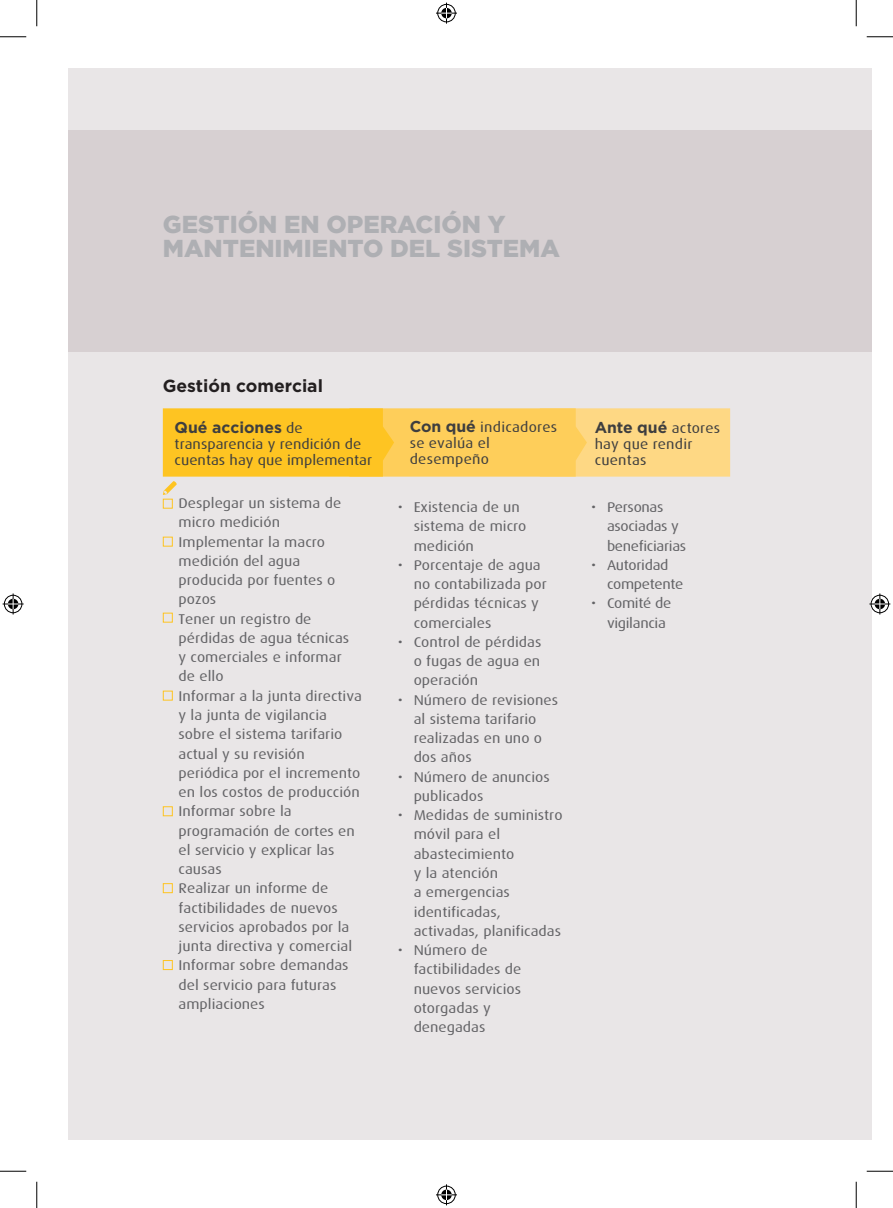
<style>
.page{position:relative;width:893px;height:1208px;background:#fff}
.page>*{position:absolute;margin:0;border:0;box-sizing:border-box;transform-origin:0 0}
.t1{font:900 24.5px/24.5px "Gotham";color:#aeafb3}
.t2{font:700 17.5px "Gotham";color:#231f20}
.t3{font:700 15.75px "Gotham";color:#3e3e3f}
.t4{font:14.17px/19.2px "Dax";color:#636366;scale:1.11 1}
.t5{font:14.17px/15.8px "Dax";color:#3e3e3f;scale:1.11 1}
.t6{font:14.17px/19.2px "Dax";letter-spacing:-.02em;color:#636366;scale:1.11 1}
.s1{font-family:"Dax";font-weight:400;font-size:14.17px}
.s2{font-family:"Gotham";font-weight:700;font-size:15.75px}
</style>
<div class="page">
<div style="left:68px;top:68px;width:804px;height:1071px;background:#e9e6e7"></div>
<div style="left:163px;top:499px;width:10px;height:9px;background:#e9e6e7;border:1px solid #fec422"></div>
<div style="left:68px;top:130px;width:804px;height:222px;background:#d7d0d2"></div>
<div style="left:163px;top:690px;width:10px;height:10px;background:#e9e6e7;border:1px solid #fec422"></div>
<div style="left:163px;top:536px;width:10px;height:10px;background:#e9e6e7;border:1px solid #fec422"></div>
<div style="left:163px;top:612px;width:10px;height:10px;background:#e9e6e7;border:1px solid #fec422"></div>
<div style="left:163px;top:806px;width:10px;height:10px;background:#e9e6e7;border:1px solid #fec422"></div>
<div style="left:163px;top:960px;width:10px;height:10px;background:#e9e6e7;border:1px solid #fec422"></div>
<div style="left:163px;top:883px;width:10px;height:10px;background:#e9e6e7;border:1px solid #fec422"></div>
<svg style="left:163px;top:408px;width:567px;height:87px"></svg>
<svg style="left:0;top:36px;width:26px;height:1px"></svg>
<svg style="left:866px;top:36px;width:26px;height:1px"></svg>
<svg style="left:0;top:1170px;width:26px;height:1px"></svg>
<svg style="left:866px;top:1170px;width:26px;height:1px"></svg>
<svg style="left:36px;top:0;width:1px;height:26px"></svg>
<svg style="left:36px;top:1181px;width:1px;height:27px"></svg>
<svg style="left:855px;top:0;width:1px;height:26px"></svg>
<svg style="left:855px;top:1181px;width:1px;height:27px"></svg>
<svg style="left:436px;top:3px;width:21px;height:21px"></svg>
<svg style="left:436px;top:1184px;width:21px;height:21px"></svg>
<svg style="left:3px;top:593px;width:21px;height:21px"></svg>
<svg style="left:869px;top:593px;width:21px;height:21px"></svg>
<p class="t1" style="left:163px;top:211px;width:398px">GESTIÓN EN OPERACIÓN Y<br>MANTENIMIENTO DEL SISTEMA</p>
<p class="t2" style="left:163px;top:374px;width:162px">Gestión comercial</p>
<p class="t3" style="left:175px;top:417px;width:130px">Qué acciones <span class="s1">de</span></p>
<p class="t5" style="left:175px;top:436px;width:179px">transparencia y rendición de cuentas hay que implementar</p>
<p class="t4" style="left:178px;top:494px;width:148px">Desplegar un sistema de micro medición</p>
<p class="t4" style="left:178px;top:532px;width:143px;text-indent:-16px">• Implementar la macro medición del agua producida por fuentes o pozos</p>
<p class="t4" style="left:178px;top:609px;width:155px;text-indent:-16px">• Tener un registro de pérdidas de agua técnicas y comerciales e informar de ello</p>
<p class="t4" style="left:178px;top:686px;width:167px;text-indent:-16px">• Informar a la junta directiva y la junta de vigilancia sobre el sistema tarifario actual y su revisión periódica por el incremento en los costos de producción</p>
<p class="t4" style="left:178px;top:802px;width:160px;text-indent:-16px">• Informar sobre la programación de cortes en el servicio y explicar las causas</p>
<p class="t4" style="left:178px;top:879px;width:158px;text-indent:-16px">• Realizar un informe de factibilidades de nuevos servicios aprobados por la junta directiva y comercial</p>
<p class="t4" style="left:178px;top:956px;width:155px;text-indent:-16px">• Informar sobre demandas del servicio para futuras ampliaciones</p>
<p class="t5" style="left:410px;top:419px;width:134px"><span class="s2">Con qué</span> indicadores</p>
<p class="t5" style="left:410px;top:435px;width:74px">se evalúa el</p>
<p class="t5" style="left:410px;top:451px;width:73px">desempeño</p>
<p class="t4" style="left:413px;top:497px;width:103px;text-indent:-16px">• Existencia de un sistema de micro medición</p>
<p class="t4" style="left:413px;top:555px;width:121px;text-indent:-16px">• Porcentaje de agua no contabilizada por pérdidas técnicas y comerciales</p>
<p class="t4" style="left:413px;top:632px;width:117px;text-align:justify;text-indent:-16px">• Control de pérdidas o fugas de agua en operación</p>
<p class="t4" style="left:413px;top:690px;width:132px;text-indent:-16px">• Número de revisiones al sistema tarifario realizadas en uno o dos años</p>
<p class="t4" style="left:413px;top:767px;width:124px;text-indent:-16px">• Número de anuncios publicados</p>
<p class="t4" style="left:413px;top:805px;width:136px;text-indent:-16px">• Medidas de suministro móvil para el abastecimiento<br>y la atención<br>a emergencias identificadas, activadas, planificadas</p>
<p class="t4" style="left:413px;top:940px;width:99px;text-indent:-16px">• Número de factibilidades de nuevos servicios otorgadas y denegadas</p>
<p class="t3" style="left:594px;top:417px;width:127px">Ante qué <span class="s1">actores</span></p>
<p class="t5" style="left:594px;top:436px;width:90px">hay que rendir cuentas</p>
<p class="t6" style="left:607px;top:497px;width:73px;text-indent:-16px">• Personas asociadas y beneficiarias</p>
<p class="t6" style="left:607px;top:555px;width:70px;text-indent:-16px">• Autoridad competente</p>
<p class="t6" style="left:607px;top:594px;width:59px;text-indent:-16px">• Comité de vigilancia</p>
</div>
